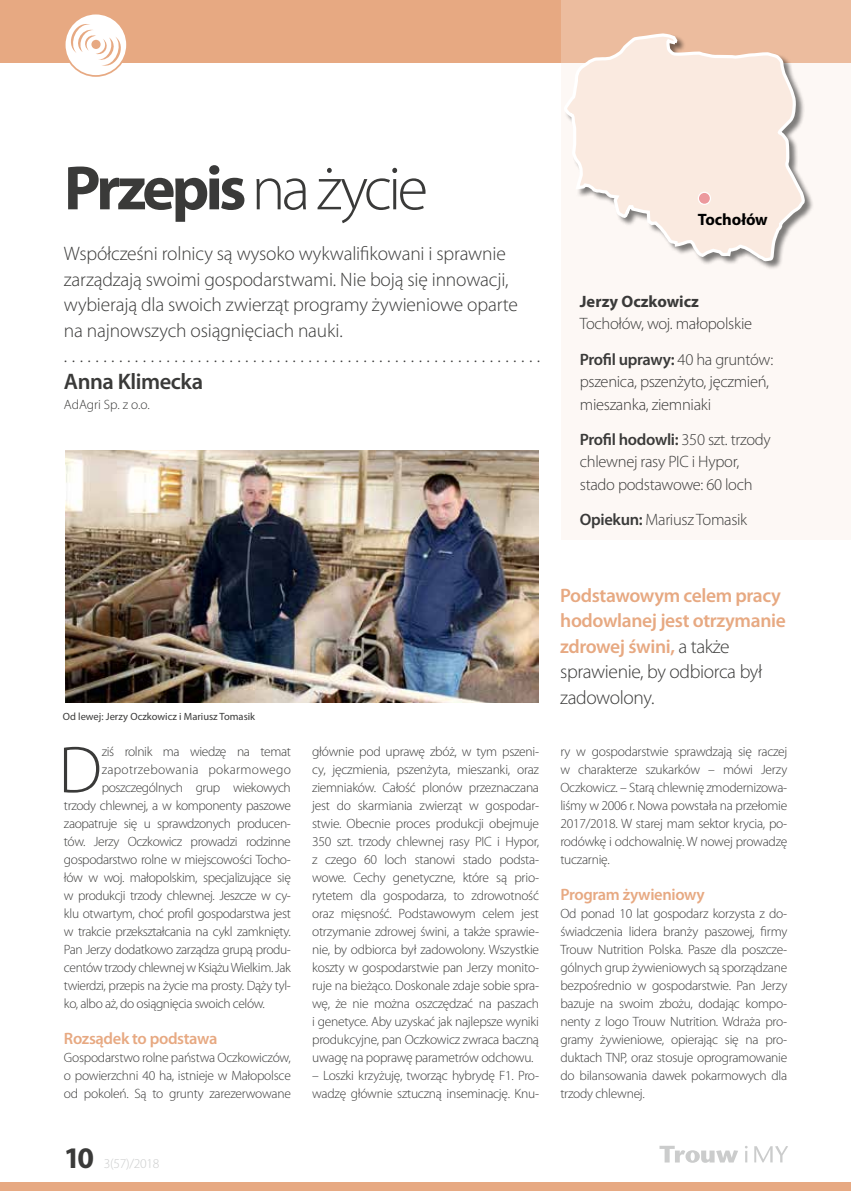
<style>
.page{position:relative;width:851px;height:1191px;background:#fff}
.page>*{position:absolute;margin:0;border:0;box-sizing:border-box;transform-origin:0 0}
.t1{font:300 66.9px "Myriad Pro";color:#3a3a39}
.t2{font:700 63px "Myriad Pro";letter-spacing:-.06em;color:#3a3a39}
.t3{font:600 22.5px "Myriad Pro";letter-spacing:-.02em;color:#3a3a39}
.t4{font:300 19.5px/25.5px "Myriad Pro";letter-spacing:-.01em;color:#3a3a39}
.t5{font:600 19.5px/25.5px "Myriad Pro";letter-spacing:-.02em;color:#e7a982}
.t6{font:300 16.5px/22.5px "Myriad Pro";letter-spacing:-.02em;color:#3a3a39}
.t7{font:600 16.5px "Myriad Pro";letter-spacing:-.02em;color:#e7a982}
.t8{font:700 16.5px "Myriad Pro";color:#3a3a39}
.t9{font:700 16.5px "Myriad Pro";color:#000}
.t10{font:300 13.5px/18px "Myriad Pro";letter-spacing:-.03em;color:#3a3a39;text-align:justify}
.t11{font:300 13.5px "Myriad Pro";letter-spacing:.02em;color:#3a3a39}
.t12{font:300 13.5px "Myriad Pro";letter-spacing:-.02em;color:#cbcccc}
.t13{font:10.5px "Myriad Pro";color:#3a3a39}
.s1{font-weight:300}
.s2{font-weight:600}
.s3{font-weight:700;font-size:30px;color:#3a3a39}
.s4{font-weight:300;color:#3a3a39}
</style>
<div class="page">
<svg style="left:745px;top:1146px;width:2px;height:16px"></svg>
<svg style="left:754px;top:1146px;width:34px;height:16px"></svg>
<svg style="left:659px;top:1145px;width:79px;height:17px"></svg>
<div style="left:0;top:1181px;width:850px;height:10px;background:#e7a982"></div>
<div style="left:0;top:0;width:850px;height:63px;background:#e7a982"></div>
<svg style="left:65px;top:14px;width:62px;height:62px"></svg>
<div style="left:64px;top:13px;width:64px;height:64px;border:2px solid #e7a982;border-radius:50%"></div>
<svg style="left:64px;top:20px;width:64px;height:50px"></svg>
<svg style="left:561px;top:0;width:289px;height:210px;fill:#ecbc9e"></svg>
<div style="left:564px;top:34px;width:249px;height:236px;background:#000;opacity:.5"></div>
<svg style="left:563px;top:32px;width:242px;height:238px;fill:#faeae0"></svg>
<div style="left:698px;top:192px;width:12px;height:12px;background:#ec999d;border-radius:50%"></div>
<div style="left:697px;top:192px;width:14px;height:13px;border:1px solid #fff;border-radius:50%"></div>
<img style="left:66px;top:450px;width:473px;height:252px">
<h2 class="t2" style="left:64px;top:147px;width:365px">Przepis <span class="s1">na życie</span></h2>
<p class="t4" style="left:64px;top:241px;width:478px">Współcześni rolnicy są wysoko wykwalifikowani i sprawnie zarządzają swoimi gospodarstwami. Nie boją się innowacji, wybierają dla swoich zwierząt programy żywieniowe oparte na najnowszych osiągnięciach nauki. .............................................................</p>
<h3 class="t3" style="left:64px;top:367px;width:141px">Anna Klimecka</h3>
<p class="t10" style="left:64px;top:395px;width:87px">AdAgri Sp. z o.o.</p>
<p class="t9" style="left:697px;top:209px;width:72px">Tochołów</p>
<p class="t8" style="left:579px;top:290px;width:121px">Jerzy Oczkowicz</p>
<p class="t6" style="left:579px;top:306px;width:195px;line-height:35.2px">Tochołów, woj. małopolskie<br><span class="s2">Profil uprawy:</span> 40 ha gruntów:</p>
<p class="t6" style="left:579px;top:370px;width:191px">pszenica, pszenżyto, jęczmień, mieszanka, ziemniaki</p>
<p class="t6" style="left:579px;top:428px;width:192px"><span class="s2">Profil hodowli:</span> 350 szt. trzody chlewnej rasy PIC i Hypor, stado podstawowe: 60 loch</p>
<p class="t6" style="left:579px;top:508px;width:169px"><span class="s2">Opiekun:</span> Mariusz Tomasik</p>
<p class="t13" style="left:63px;top:710px;width:194px">Od lewej: Jerzy Oczkowicz i Mariusz Tomasik</p>
<h1 class="t1" style="left:58px;top:729px;width:45px">D</h1>
<p class="t10" style="left:102px;top:742px;width:190px">ziś rolnik ma wiedzę na temat</p>
<p class="t11" style="left:102px;top:761px;width:190px">zapotrzebowania pokarmowego</p>
<p class="t10" style="left:102px;top:778px;width:190px">poszczególnych grup wiekowych</p>
<p class="t10" style="left:64px;top:796px;width:228px">trzody chlewnej, a w komponenty paszowe</p>
<p class="t10" style="left:64px;top:814px;width:228px">zaopatruje się u sprawdzonych producen-</p>
<p class="t10" style="left:64px;top:832px;width:228px">tów. Jerzy Oczkowicz prowadzi rodzinne</p>
<p class="t10" style="left:64px;top:850px;width:228px">gospodarstwo rolne w miejscowości Tocho-</p>
<p class="t10" style="left:64px;top:868px;width:228px">łów w woj. małopolskim, specjalizujące się</p>
<p class="t10" style="left:64px;top:886px;width:228px">w produkcji trzody chlewnej. Jeszcze w cy-</p>
<p class="t10" style="left:64px;top:904px;width:228px">klu otwartym, choć profil gospodarstwa jest</p>
<p class="t10" style="left:64px;top:922px;width:228px">w trakcie przekształcania na cykl zamknięty.</p>
<p class="t10" style="left:64px;top:940px;width:228px">Pan Jerzy dodatkowo zarządza grupą produ-</p>
<p class="t10" style="left:64px;top:958px;width:228px">centów trzody chlewnej w Książu Wielkim. Jak</p>
<p class="t10" style="left:64px;top:976px;width:228px">twierdzi, przepis na życie ma prosty. Dąży tyl-</p>
<p class="t10" style="left:64px;top:994px;width:202px">ko, albo aż, do osiągnięcia swoich celów.</p>
<p class="t7" style="left:64px;top:1028px;width:155px">Rozsądek to podstawa</p>
<p class="t10" style="left:64px;top:1048px;width:228px">Gospodarstwo rolne państwa Oczkowiczów, o powierzchni 40 ha, istnieje w Małopolsce od pokoleń. Są to grunty zarezerwowane</p>
<p class="t12" style="left:64px;top:1155px;width:97px"><span class="s3">10</span> 3(57)/2018</p>
<p class="t10" style="left:312px;top:742px;width:228px">głównie pod uprawę zbóż, w tym pszeni&shy;cy, jęczmienia, pszenżyta, mieszanki, oraz ziemniaków. Całość plonów przeznaczana jest do skarmiania zwierząt w gospodar&shy;stwie. Obecnie proces produkcji obejmuje 350 szt. trzody chlewnej rasy PIC i Hypor, z czego 60 loch stanowi stado podsta&shy;wowe. Cechy genetyczne, które są prio&shy;rytetem dla gospodarza, to zdrowotność oraz mięsność. Podstawowym celem jest otrzymanie zdrowej świni, a także sprawie&shy;nie, by odbiorca był zadowolony. Wszystkie koszty w gospodarstwie pan Jerzy monito&shy;ruje na bieżąco. Doskonale zdaje sobie spra&shy;wę, że nie można oszczędzać na paszach i genetyce. Aby uzyskać jak najlepsze wyniki produkcyjne, pan Oczkowicz zwraca baczną uwagę na poprawę parametrów odchowu.</p>
<p class="t10" style="left:312px;top:1066px;width:228px">– Loszki krzyżuję, tworząc hybrydę F1. Pro&shy;wadzę głównie sztuczną inseminację. Knu-</p>
<h3 class="t5" style="left:560px;top:582px;width:227px">Podstawowym celem pracy hodowlanej jest otrzymanie zdrowej świni, <span class="s4">a także sprawienie, by odbiorca był zadowolony.</span></h3>
<p class="t10" style="left:560px;top:742px;width:228px">ry w gospodarstwie sprawdzają się raczej w charakterze szukarków – mówi Jerzy Oczkowicz. – Starą chlewnię zmodernizowa&shy;liśmy w 2006 r. Nowa powstała na przełomie 2017/2018. W starej mam sektor krycia, po&shy;rodówkę i odchowalnię. W nowej prowadzę tuczarnię.</p>
<p class="t7" style="left:560px;top:884px;width:146px">Program żywieniowy</p>
<p class="t10" style="left:560px;top:904px;width:228px">Od ponad 10 lat gospodarz korzysta z do&shy;świadczenia lidera branży paszowej, firmy Trouw Nutrition Polska. Pasze dla poszcze&shy;gólnych grup żywieniowych są sporządzane bezpośrednio w gospodarstwie. Pan Jerzy bazuje na swoim zbożu, dodając kompo&shy;nenty z logo Trouw Nutrition. Wdraża pro&shy;gramy żywieniowe, opierając się na pro&shy;duktach TNP, oraz stosuje oprogramowanie do bilansowania dawek pokarmowych dla trzody chlewnej.</p>
</div>
